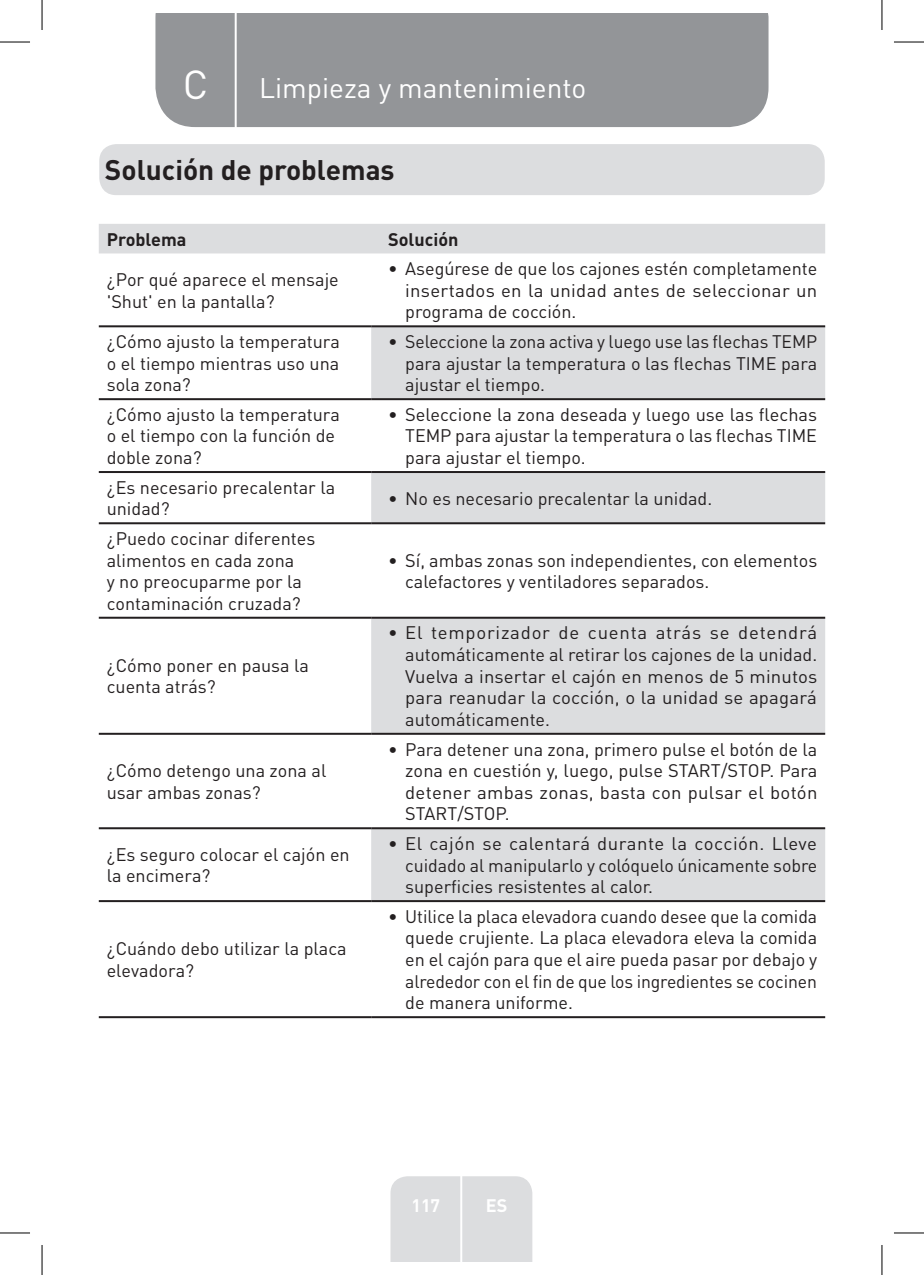
<style>
.page{position:relative;width:924px;height:1275px;background:#fff}
.page>*{position:absolute;margin:0;border:0;box-sizing:border-box;transform-origin:0 0}
.t1{font:40px "DIN Pro";color:#fff}
.TitreGauche__gabarit{font:28px "DIN Pro";color:#fff}
.Headline-01{font:700 28px "DIN Pro";color:#231f20}
.Left__Table{font:18px/21.6px "DIN Pro";color:#231f20}
.Headline__Table{font:700 18px "DIN Pro";color:#231f20}
.t2{font:700 18px "DIN Pro";color:#fff}
</style>
<div class="page">
<div style="left:155px;top:14px;width:613px;height:113px;background:#939598"></div>
<div style="left:390px;top:1176px;width:142px;height:85px;background:#dcdddf"></div>
<hr style="left:460px;top:1153px;width:2px;height:108px;background:#fff">
<hr style="left:234px;top:14px;width:2px;height:116px;background:#fff">
<div style="left:99px;top:144px;width:725px;height:51px;background:#dcdddf;border-radius:17px"></div>
<div style="left:99px;top:224px;width:725px;height:29px;background:#dcdddf"></div>
<svg style="left:371px;top:327px;width:453px;height:573px;fill:#dcdddf"></svg>
<hr style="left:99px;top:325px;width:272px;height:2px;background:#231f20">
<hr style="left:371px;top:325px;width:453px;height:2px;background:#231f20">
<hr style="left:99px;top:398px;width:272px;height:2px;background:#231f20">
<hr style="left:371px;top:398px;width:453px;height:2px;background:#231f20">
<hr style="left:99px;top:471px;width:272px;height:2px;background:#231f20">
<hr style="left:371px;top:471px;width:453px;height:2px;background:#231f20">
<hr style="left:99px;top:522px;width:272px;height:2px;background:#231f20">
<hr style="left:371px;top:522px;width:453px;height:2px;background:#231f20">
<hr style="left:99px;top:617px;width:272px;height:2px;background:#231f20">
<hr style="left:371px;top:617px;width:453px;height:2px;background:#231f20">
<hr style="left:99px;top:733px;width:272px;height:2px;background:#231f20">
<hr style="left:371px;top:733px;width:453px;height:2px;background:#231f20">
<hr style="left:99px;top:827px;width:272px;height:2px;background:#231f20">
<hr style="left:371px;top:827px;width:453px;height:2px;background:#231f20">
<hr style="left:99px;top:900px;width:272px;height:2px;background:#231f20">
<hr style="left:371px;top:900px;width:453px;height:2px;background:#231f20">
<hr style="left:99px;top:1016px;width:272px;height:2px;background:#231f20">
<hr style="left:371px;top:1016px;width:453px;height:2px;background:#231f20">
<hr style="left:0;top:42px;width:30px;height:1px;background:#000">
<hr style="left:893px;top:42px;width:30px;height:1px;background:#000">
<hr style="left:0;top:1232px;width:30px;height:1px;background:#000">
<hr style="left:893px;top:1232px;width:30px;height:1px;background:#000">
<hr style="left:42px;top:0;width:1px;height:30px;background:#000">
<hr style="left:42px;top:1245px;width:1px;height:30px;background:#000">
<hr style="left:881px;top:0;width:1px;height:30px;background:#000">
<hr style="left:881px;top:1245px;width:1px;height:30px;background:#000">
<p class="t1" style="left:183px;top:57px;width:27px">C</p>
<p class="TitreGauche__gabarit" style="left:259px;top:69px;width:328px">Limpieza y mantenimiento</p>
<p class="Headline-01" style="left:105px;top:147px;width:291px">Solución de problemas</p>
<p class="Headline__Table" style="left:107px;top:224px;width:81px">Problema</p>
<p class="Headline__Table" style="left:388px;top:224px;width:72px">Solución</p>
<p class="Left__Table" style="left:107px;top:268px;width:233px">¿Por qué aparece el mensaje 'Shut' en la pantalla?</p>
<p class="Left__Table" style="left:405px;top:257px;width:413px;text-align:justify;text-indent:-17px">• Asegúrese de que los cajones estén completamente insertados en la unidad antes de seleccionar un programa de cocción.</p>
<p class="Left__Table" style="left:107px;top:330px;width:235px;text-align:justify">¿Cómo ajusto la temperatura o el tiempo mientras uso una sola zona?</p>
<p class="Left__Table" style="left:405px;top:330px;width:413px;text-align:justify;text-indent:-17px">• Seleccione la zona activa y luego use las flechas TEMP para ajustar la temperatura o las flechas TIME para ajustar el tiempo.</p>
<p class="Left__Table" style="left:107px;top:403px;width:235px">¿Cómo ajusto la temperatura o el tiempo con la función de doble zona?</p>
<p class="Left__Table" style="left:405px;top:403px;width:413px;text-align:justify;text-indent:-17px">• Seleccione la zona deseada y luego use las flechas TEMP para ajustar la temperatura o las flechas TIME para ajustar el tiempo.</p>
<p class="Left__Table" style="left:107px;top:476px;width:230px">¿Es necesario precalentar la unidad?</p>
<p class="Left__Table" style="left:388px;top:486px;width:325px">• No es necesario precalentar la unidad.</p>
<p class="Left__Table" style="left:107px;top:527px;width:210px">¿Puedo cocinar diferentes alimentos en cada zona<br>y no preocuparme por la contaminación cruzada?</p>
<p class="Left__Table" style="left:405px;top:548px;width:413px;text-indent:-17px">• Sí, ambas zonas son independientes, con elementos calefactores y ventiladores separados.</p>
<p class="Left__Table" style="left:107px;top:654px;width:204px">¿Cómo poner en pausa la cuenta atrás?</p>
<p class="Left__Table" style="left:107px;top:759px;width:221px">¿Cómo detengo una zona al usar ambas zonas?</p>
<p class="Left__Table" style="left:405px;top:621px;width:413px;text-align:justify;text-indent:-17px">• El temporizador de cuenta atrás se detendrá automáticamente al retirar los cajones de la unidad.<br>Vuelva a insertar el cajón en menos de 5 minutos para reanudar la cocción, o la unidad se apagará automáticamente.</p>
<p class="Left__Table" style="left:405px;top:737px;width:413px;text-align:justify;text-indent:-17px">• Para detener una zona, primero pulse el botón de la zona en cuestión y, luego, pulse START/STOP. Para detener ambas zonas, basta con pulsar el botón START/STOP.</p>
<p class="Left__Table" style="left:107px;top:842px;width:244px">¿Es seguro colocar el cajón en la encimera?</p>
<p class="Left__Table" style="left:405px;top:832px;width:413px;text-align:justify;text-indent:-17px">• El cajón se calentará durante la cocción. Lleve cuidado al manipularlo y colóquelo únicamente sobre superficies resistentes al calor.</p>
<p class="Left__Table" style="left:107px;top:937px;width:241px">¿Cuándo debo utilizar la placa elevadora?</p>
<p class="Left__Table" style="left:405px;top:904px;width:413px;text-align:justify;text-indent:-17px">• Utilice la placa elevadora cuando desee que la comida quede crujiente. La placa elevadora eleva la comida en el cajón para que el aire pueda pasar por debajo y alrededor con el fin de que los ingredientes se cocinen de manera uniforme.</p>
<p class="t2" style="left:411px;top:1190px;width:30px">117</p>
<p class="t2" style="left:485px;top:1190px;width:23px">ES</p>
</div>
